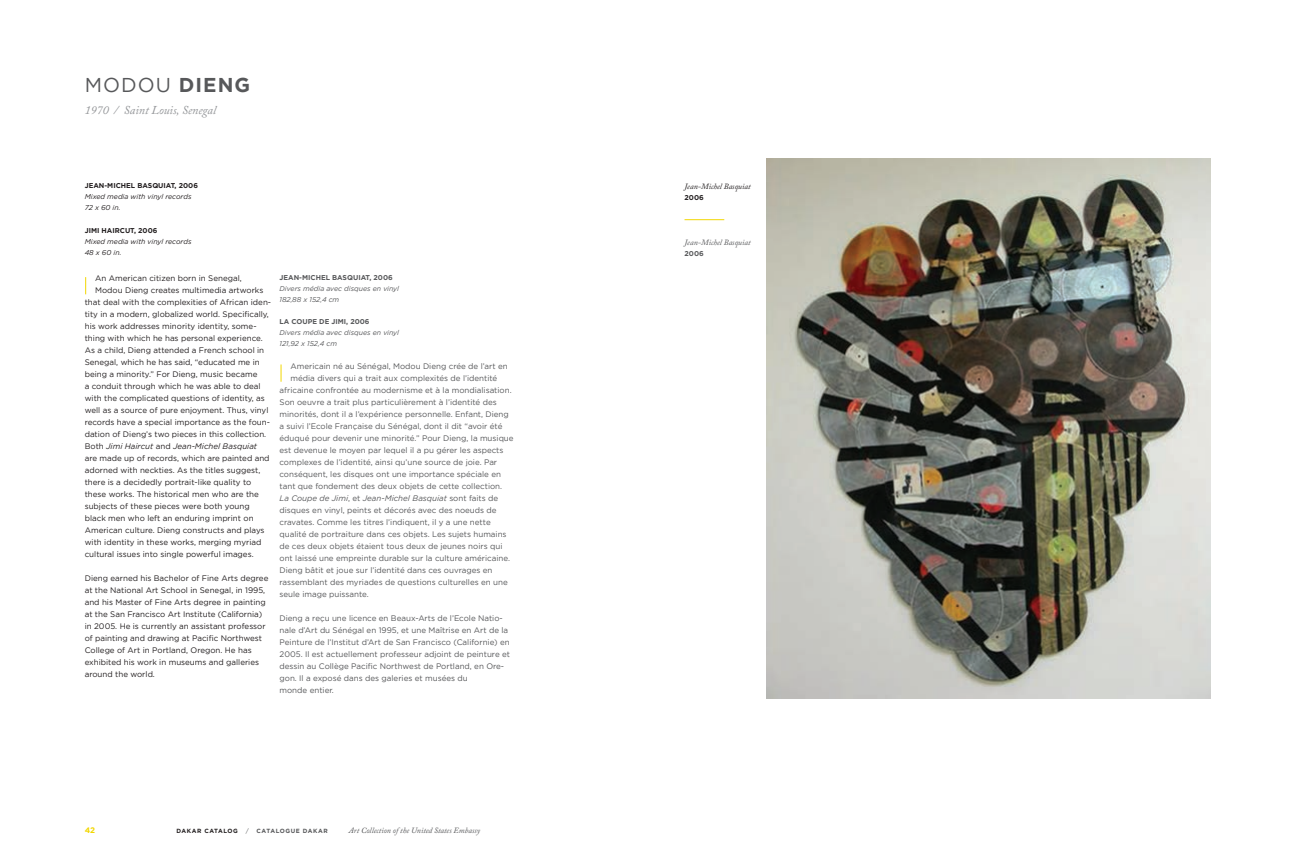
<style>
.page{position:relative;width:1296px;height:864px;background:#fff}
.page>*{position:absolute;margin:0;border:0;box-sizing:border-box;transform-origin:0 0}
.t1{font:20px "Gotham";color:#57585a}
.t2{font:italic 12px "Adobe Caslon Pro";color:#939598}
.t3{font:8px/12px "Gotham";color:#231f20}
.t4{font:8px/12px "Gotham";color:#57585a}
.t5{font:italic 8px "Adobe Caslon Pro";color:#57585a}
.t6{font:italic 8px "Gotham";color:#57585a}
.t7{font:italic 8px "Gotham";color:#231f20}
.t8{font:italic 8px "Adobe Caslon Pro";color:#231f20}
.t9{font:700 8px "Gotham";color:#f2d702}
.t10{font:italic 7px/11px "Gotham";color:#57585a}
.t11{font:italic 7px/11px "Gotham";color:#231f20}
.t12{font:700 7px "Gotham";color:#57585a}
.t13{font:700 7px "Gotham";color:#231f20}
.t14{font:700 6px "Gotham";letter-spacing:.1em;color:#57585a}
.t15{font:700 6px "Gotham";letter-spacing:.09em;color:#231f20}
.t16{font:6px "Gotham";color:#57585a}
.s1{font-weight:700}
.s2{font-style:normal}
</style>
<div class="page">
<svg style="left:85px;top:277px;width:1px;height:17px"></svg>
<svg style="left:281px;top:364px;width:1px;height:18px"></svg>
<img style="left:767px;top:158px;width:444px;height:540px">
<hr style="left:685px;top:219px;width:39px;height:1px;background:#f2d702">
<h1 class="t1" style="left:85px;top:72px;width:167px">MODOU <span class="s1">DIENG</span></h1>
<h2 class="t2" style="left:85px;top:103px;width:133px">1970 / Saint Louis, Senegal</h2>
<p class="t13" style="left:85px;top:181px;width:115px">JEAN-MICHEL BASQUIAT, 2006</p>
<p class="t11" style="left:85px;top:191px;width:108px">Mixed media with vinyl records<br>72 x 60 in.</p>
<p class="t13" style="left:85px;top:226px;width:74px">JIMI HAIRCUT, 2006</p>
<p class="t11" style="left:85px;top:236px;width:108px">Mixed media with vinyl records<br>48 x 60 in.</p>
<p class="t3" style="left:95px;top:272px;width:148px">An American citizen born in Senegal,</p>
<p class="t3" style="left:95px;top:284px;width:170px">Modou Dieng creates multimedia artworks</p>
<p class="t3" style="left:85px;top:296px;width:188px">that deal with the complexities of African iden-</p>
<p class="t3" style="left:85px;top:308px;width:186px">tity in a modern, globalized world. Specifically,</p>
<p class="t3" style="left:85px;top:320px;width:173px">his work addresses minority identity, some-</p>
<p class="t3" style="left:85px;top:332px;width:179px">thing with which he has personal experience.</p>
<p class="t3" style="left:85px;top:344px;width:181px">As a child, Dieng attended a French school in</p>
<p class="t3" style="left:85px;top:356px;width:177px">Senegal, which he has said, “educated me in</p>
<p class="t3" style="left:85px;top:368px;width:174px">being a minority.” For Dieng, music became</p>
<p class="t3" style="left:85px;top:380px;width:177px">a conduit through which he was able to deal</p>
<p class="t3" style="left:85px;top:392px;width:182px">with the complicated questions of identity, as</p>
<p class="t3" style="left:85px;top:404px;width:185px">well as a source of pure enjoyment. Thus, vinyl</p>
<p class="t3" style="left:85px;top:416px;width:187px">records have a special importance as the foun-</p>
<p class="t3" style="left:85px;top:428px;width:183px">dation of Dieng’s two pieces in this collection.</p>
<p class="t7" style="left:85px;top:441px;width:174px"><span class="s2">Both</span> Jimi Haircut <span class="s2">and</span> Jean-Michel Basquiat</p>
<p class="t3" style="left:85px;top:452px;width:186px">are made up of records, which are painted and</p>
<p class="t3" style="left:85px;top:464px;width:177px">adorned with neckties. As the titles suggest,</p>
<p class="t3" style="left:85px;top:476px;width:168px">there is a decidedly portrait-like quality to</p>
<p class="t3" style="left:85px;top:488px;width:176px">these works. The historical men who are the</p>
<p class="t3" style="left:85px;top:500px;width:166px">subjects of these pieces were both young</p>
<p class="t3" style="left:85px;top:512px;width:170px">black men who left an enduring imprint on</p>
<p class="t3" style="left:85px;top:524px;width:181px">American culture. Dieng constructs and plays</p>
<p class="t3" style="left:85px;top:536px;width:178px">with identity in these works, merging myriad</p>
<p class="t3" style="left:85px;top:548px;width:170px">cultural issues into single powerful images.</p>
<p class="t3" style="left:85px;top:572px;width:185px">Dieng earned his Bachelor of Fine Arts degree at the National Art School in Senegal, in 1995, and his Master of Fine Arts degree in painting at the San Francisco Art Institute (California) in 2005. He is currently an assistant professor of painting and drawing at Pacific Northwest College of Art in Portland, Oregon. He has exhibited his work in museums and galleries around the world.</p>
<p class="t12" style="left:280px;top:273px;width:115px">JEAN-MICHEL BASQUIAT, 2006</p>
<p class="t10" style="left:280px;top:283px;width:121px">Divers média avec disques en vinyl<br>182,88 x 152,4 cm</p>
<p class="t12" style="left:280px;top:317px;width:92px">LA COUPE DE JIMI, 2006</p>
<p class="t10" style="left:280px;top:327px;width:121px">Divers média avec disques en vinyl<br>121,92 x 152,4 cm</p>
<p class="t4" style="left:291px;top:360px;width:219px">Americain né au Sénégal, Modou Dieng crée de l’art en</p>
<p class="t4" style="left:291px;top:372px;width:208px">média divers qui a trait aux complexités de l’identité</p>
<p class="t4" style="left:280px;top:384px;width:234px">africaine confrontée au modernisme et à la mondialisation.</p>
<p class="t4" style="left:280px;top:396px;width:219px">Son oeuvre a trait plus particulièrement à l’identité des</p>
<p class="t4" style="left:280px;top:408px;width:231px">minorités, dont il a l’expérience personnelle. Enfant, Dieng</p>
<p class="t4" style="left:280px;top:420px;width:224px">a suivi l’Ecole Française du Sénégal, dont il dit “avoir été</p>
<p class="t4" style="left:280px;top:432px;width:236px">éduqué pour devenir une minorité.” Pour Dieng, la musique</p>
<p class="t4" style="left:280px;top:444px;width:225px">est devenue le moyen par lequel il a pu gérer les aspects</p>
<p class="t4" style="left:280px;top:456px;width:219px">complexes de l’identité, ainsi qu’une source de joie. Par</p>
<p class="t4" style="left:280px;top:468px;width:223px">conséquent, les disques ont une importance spéciale en</p>
<p class="t4" style="left:280px;top:480px;width:224px">tant que fondement des deux objets de cette collection.</p>
<p class="t6" style="left:280px;top:493px;width:220px">La Coupe de Jimi<span class="s2">, et</span> Jean-Michel Basquiat <span class="s2">sont faits de</span></p>
<p class="t4" style="left:280px;top:504px;width:219px">disques en vinyl, peints et décorés avec des noeuds de</p>
<p class="t4" style="left:280px;top:516px;width:213px">cravates. Comme les titres l’indiquent, il y a une nette</p>
<p class="t4" style="left:280px;top:528px;width:229px">qualité de portraiture dans ces objets. Les sujets humains</p>
<p class="t4" style="left:280px;top:540px;width:224px">de ces deux objets étaient tous deux de jeunes noirs qui</p>
<p class="t4" style="left:280px;top:552px;width:232px">ont laissé une empreinte durable sur la culture américaine.</p>
<p class="t4" style="left:280px;top:564px;width:214px">Dieng bâtit et joue sur l’identité dans ces ouvrages en</p>
<p class="t4" style="left:280px;top:576px;width:230px">rassemblant des myriades de questions culturelles en une</p>
<p class="t4" style="left:280px;top:588px;width:91px">seule image puissante.</p>
<p class="t4" style="left:280px;top:612px;width:232px">Dieng a reçu une licence en Beaux-Arts de l’Ecole Natio&shy;nale d’Art du Sénégal en 1995, et une Maîtrise en Art de la Peinture de l’Institut d’Art de San Francisco (Californie) en 2005. Il est actuellement professeur adjoint de peinture et dessin au Collège Pacific Northwest de Portland, en Ore&shy;gon. Il a exposé dans des galeries et musées du<br>monde entier.</p>
<p class="t9" style="left:85px;top:825px;width:12px">42</p>
<p class="t15" style="left:176px;top:826px;width:63px">DAKAR CATALOG</p>
<p class="t16" style="left:246px;top:827px;width:5px">/</p>
<p class="t14" style="left:257px;top:826px;width:73px">CATALOGUE DAKAR</p>
<p class="t5" style="left:349px;top:825px;width:133px">Art Collection of the United States Embassy</p>
<p class="t8" style="left:685px;top:181px;width:68px">Jean-Michel Basquiat</p>
<p class="t13" style="left:685px;top:193px;width:21px">2006</p>
<p class="t5" style="left:685px;top:238px;width:68px">Jean-Michel Basquiat</p>
<p class="t12" style="left:685px;top:249px;width:21px">2006</p>
</div>
